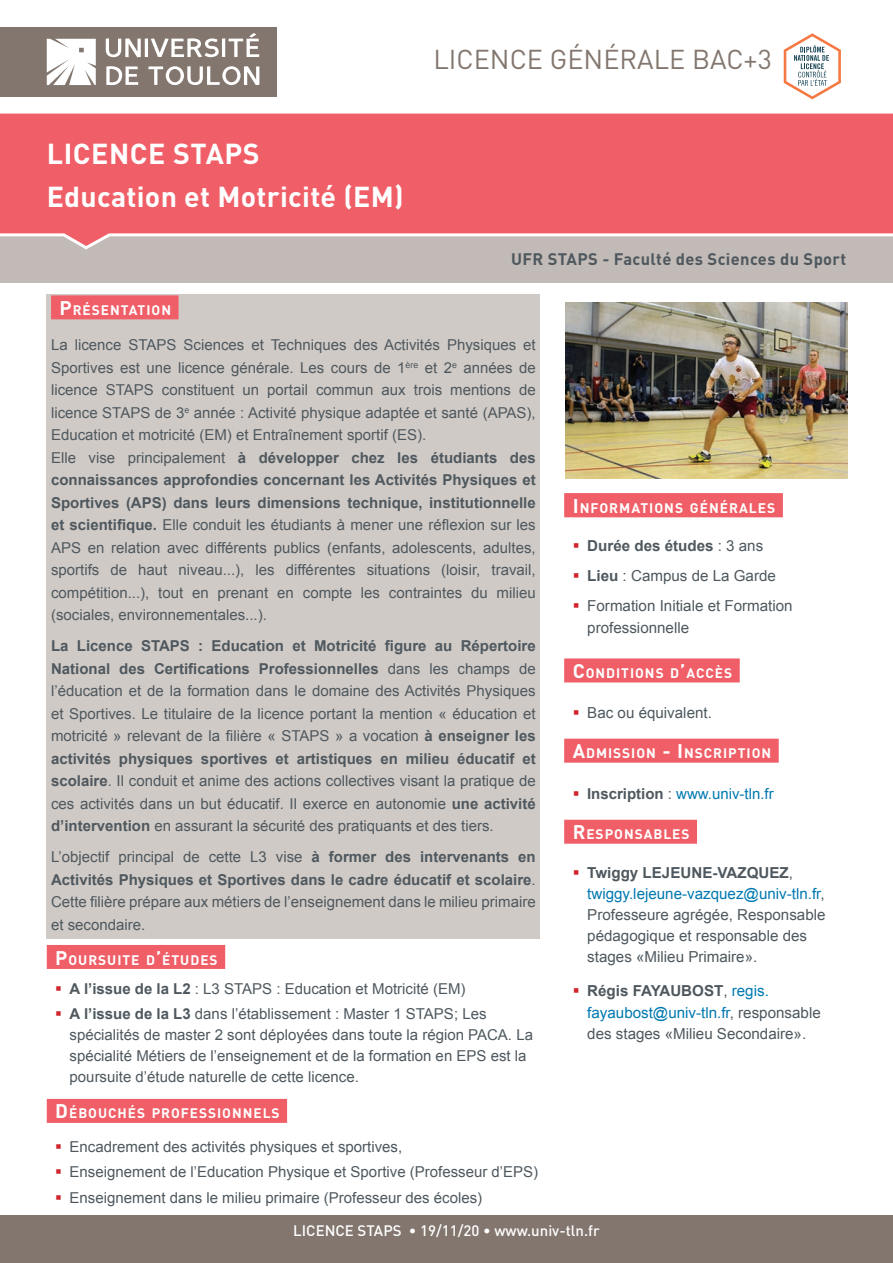
<style>
.page{position:relative;width:893px;height:1263px;background:#fff}
.page>*{position:absolute;margin:0;border:0;box-sizing:border-box;transform-origin:0 0}
.t1{font:700 28.5px/42.8px "DIN";letter-spacing:.01em;color:#fff}
.t2{font:27px "DIN";color:#82766e}
.t3{font:700 16.5px "DIN";letter-spacing:.02em;color:#4e585e}
.t4{font:15.15px/21.1px "Arial";color:#4e585e}
.t5{font:700 15.15px "Arial";color:#4e585e}
.t6{font:15px/22.5px "Arial";color:#4e585e}
.t7{font:500 15px "DIN";color:#fff}
.t8{font:15px "Arial";color:#0079b0}
.t9{font:700 13.8px "DIN";letter-spacing:.07em;color:#fff}
.t10{font:700 13.65px "DIN";letter-spacing:.07em;color:#fff}
.s1{font-size:19.5px}
.s2{font-weight:700}
.s3{color:#d1232a}
.s4{font-size:19.65px}
.s5{font-weight:400}
.s6{font-weight:700;color:#4e585e}
.s7{color:#4e585e}
.s8{color:#0079b0}
</style>
<div class="page">
<div style="left:0;top:223px;width:893px;height:60px;background:#c2bab6"></div>
<svg style="left:0;top:113px;width:893px;height:137px;background:#eb6c73"></svg>
<div style="left:0;top:1215px;width:893px;height:48px;background:#82766e"></div>
<div style="left:0;top:27px;width:277px;height:69px;background:#82766e"></div>
<svg style="left:47px;top:39px;width:49px;height:46px;background:#f3f2f1"></svg>
<svg style="left:106px;top:38px;width:35px;height:19px"></svg>
<hr style="left:145px;top:38px;width:3px;height:19px;background:#fff">
<svg style="left:151px;top:38px;width:68px;height:19px"></svg>
<hr style="left:222px;top:38px;width:3px;height:19px;background:#fff">
<svg style="left:228px;top:33px;width:31px;height:24px"></svg>
<svg style="left:106px;top:66px;width:32px;height:19px"></svg>
<svg style="left:148px;top:66px;width:111px;height:19px"></svg>
<div style="left:47px;top:294px;width:493px;height:645px;background:#d0cac6"></div>
<div style="left:51px;top:295px;width:128px;height:24px;background:#f05f68"></div>
<div style="left:47px;top:945px;width:178px;height:24px;background:#f05f68"></div>
<div style="left:47px;top:1099px;width:240px;height:24px;background:#f05f68"></div>
<div style="left:564px;top:493px;width:219px;height:24px;background:#f05f68"></div>
<div style="left:564px;top:658px;width:176px;height:24px;background:#f05f68"></div>
<div style="left:564px;top:739px;width:215px;height:24px;background:#f05f68"></div>
<div style="left:564px;top:820px;width:133px;height:24px;background:#f05f68"></div>
<img style="left:566px;top:303px;width:282px;height:175px">
<svg style="left:783px;top:33px;width:58px;height:67px"></svg>
<p class="t1" style="left:47px;top:131px;width:359px">LICENCE STAPS<br>Education et Motricité (EM)</p>
<p class="t2" style="left:433px;top:43px;width:340px">LICENCE GÉNÉRALE BAC+3</p>
<p class="t3" style="left:511px;top:248px;width:337px">UFR STAPS - Faculté des Sciences du Sport</p>
<p class="t10" style="left:60px;top:301px;width:113px"><span class="s1">P</span>RÉSENTATION</p>
<p class="t6" style="left:51px;top:334px;width:486px">La licence STAPS Sciences et Techniques des Activités Physiques et Sportives est une licence générale. Les cours de 1<sup>ère</sup> et 2<sup>e</sup> années de licence STAPS constituent un portail commun aux trois mentions de licence STAPS de 3<sup>e</sup> année : Activité physique adaptée et santé (APAS), Education et motricité (EM) et Entraînement sportif (ES).<br>Elle vise principalement <span class="s2">à développer chez les étudiants des connaissances approfondies concernant les Activités Physiques et Sportives (APS) dans leurs dimensions technique, institutionnelle et scientifique.</span> Elle conduit les étudiants à mener une réflexion sur les APS en relation avec différents publics (enfants, adolescents, adultes, sportifs de haut niveau...), les différentes situations (loisir, travail, compétition...), tout en prenant en compte les contraintes du milieu (sociales, environnementales...).</p>
<p class="t6" style="left:51px;top:635px;width:486px;text-align:justify"><span class="s2">La Licence STAPS : Education et Motricité figure au Répertoire National des Certifications Professionnelles</span> dans les champs de l’éducation et de la formation dans le domaine des Activités Physiques et Sportives. Le titulaire de la licence portant la mention « éducation et motricité » relevant de la filière « STAPS » a vocation <span class="s2">à enseigner les activités physiques sportives et artistiques en milieu éducatif et scolaire</span>. Il conduit et anime des actions collectives visant la pratique de ces activités dans un but éducatif. Il exerce en autonomie <span class="s2">une activité d’intervention</span> en assurant la sécurité des pratiquants et des tiers.</p>
<p class="t6" style="left:51px;top:846px;width:486px;text-align:justify">L’objectif principal de cette L3 vise <span class="s2">à former des intervenants en Activités Physiques et Sportives dans le cadre éducatif et scolaire</span>.<br>Cette filière prépare aux métiers de l’enseignement dans le milieu primaire et secondaire.</p>
<p class="t10" style="left:55px;top:951px;width:164px"><span class="s1">P</span>OURSUITE D<span class="s1">’</span>ÉTUDES</p>
<p class="t6" style="left:55px;top:978px;width:412px"><span class="s3">▪</span> <span class="s2">A l’issue de la L2</span> : L3 STAPS : Education et Motricité (EM)</p>
<p class="t6" style="left:70px;top:1004px;width:465px;line-height:21px;text-indent:-14px"><span class="s3">▪</span> <span class="s2">A l’issue de la L3</span> dans l’établissement : Master 1 STAPS; Les spécialités de master 2 sont déployées dans toute la région PACA. La spécialité Métiers de l’enseignement et de la formation en EPS est la poursuite d’étude naturelle de cette licence.</p>
<p class="t10" style="left:55px;top:1104px;width:226px"><span class="s1">D</span>ÉBOUCHÉS PROFESSIONNELS</p>
<p class="t6" style="left:55px;top:1136px;width:349px"><span class="s3">▪</span> Encadrement des activités physiques et sportives,</p>
<p class="t6" style="left:55px;top:1161px;width:484px"><span class="s3">▪</span> Enseignement de l’Education Physique et Sportive (Professeur d’EPS)</p>
<p class="t6" style="left:55px;top:1186px;width:429px"><span class="s3">▪</span> Enseignement dans le milieu primaire (Professeur des écoles)</p>
<p class="t9" style="left:573px;top:499px;width:204px"><span class="s4">I</span>NFORMATIONS GÉNÉRALES</p>
<p class="t5" style="left:573px;top:536px;width:192px"><span class="s3">▪</span> Durée des études <span class="s5">: 3 ans</span></p>
<p class="t4" style="left:573px;top:565px;width:205px"><span class="s3">▪</span> <span class="s2">Lieu</span> : Campus de La Garde</p>
<p class="t4" style="left:587px;top:594px;width:207px;line-height:22.6px;text-indent:-15px"><span class="s3">▪</span> Formation Initiale et Formation professionnelle</p>
<p class="t10" style="left:573px;top:664px;width:161px"><span class="s1">C</span>ONDITIONS D<span class="s1">’</span>ACCÈS</p>
<p class="t4" style="left:573px;top:702px;width:141px"><span class="s3">▪</span> Bac ou équivalent.</p>
<p class="t10" style="left:573px;top:744px;width:200px"><span class="s1">A</span>DMISSION <span class="s1">- I</span>NSCRIPTION</p>
<p class="t8" style="left:573px;top:784px;width:203px"><span class="s3">▪</span> <span class="s6">Inscription</span> <span class="s7">:</span> www.univ-tln.fr</p>
<p class="t10" style="left:573px;top:825px;width:118px"><span class="s1">R</span>ESPONSABLES</p>
<p class="t4" style="left:587px;top:862px;width:240px;text-indent:-15px"><span class="s3">▪</span> <span class="s2">Twiggy LEJEUNE-VAZQUEZ</span>, <span class="s8">twiggy.lejeune-vazquez@univ-tln.fr</span>,<br>Professeure agrégée, Responsable pédagogique et responsable des stages «Milieu Primaire».</p>
<p class="t4" style="left:587px;top:981px;width:235px;text-indent:-15px"><span class="s3">▪</span> <span class="s2">Régis FAYAUBOST</span>, <span class="s8">regis. fayaubost@univ-tln.fr</span>, responsable des stages «Milieu Secondaire».</p>
<p class="t7" style="left:293px;top:1221px;width:308px">Licence STAPS • 19/11/20 • www.univ-tln.fr</p>
</div>
